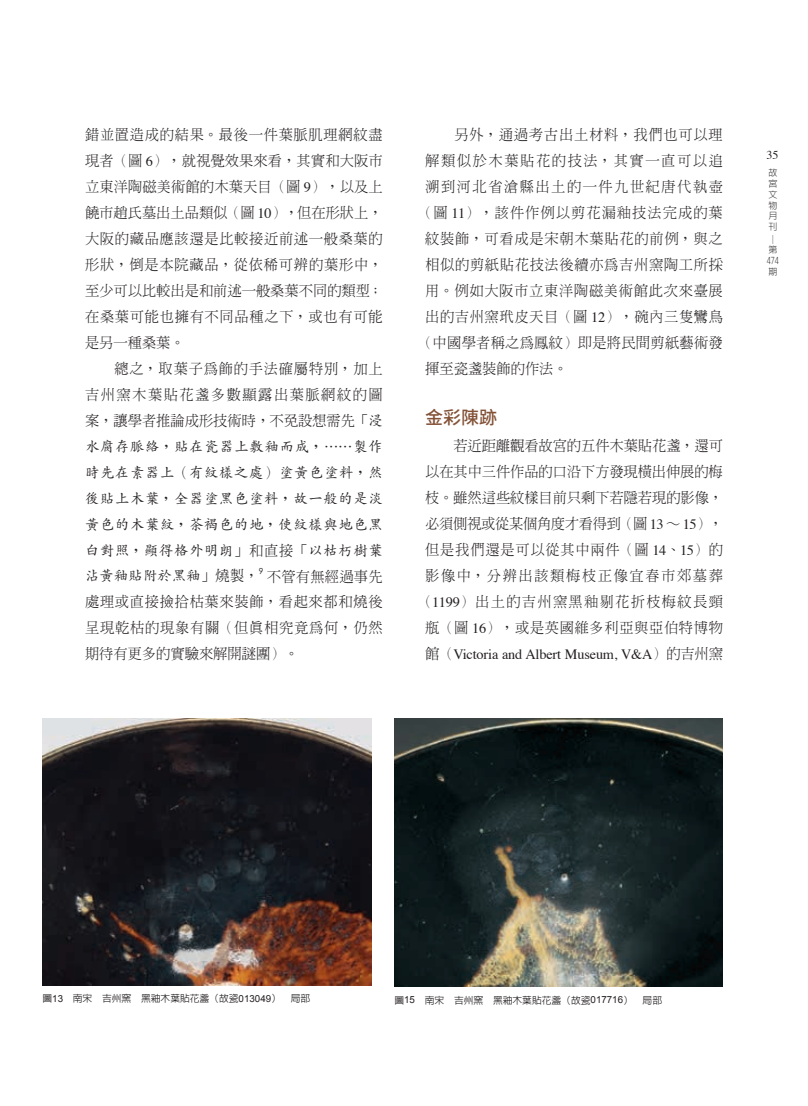
<style>
.page{position:relative;width:808px;height:1106px;background:#fff}
.page>*{position:absolute;margin:0;border:0;box-sizing:border-box;transform-origin:0 0}
.t1{font:500 18px "Noto Sans CJ Ktc";color:#835237}
.t2{font:300 14.25px/26px "AR Ming B5";letter-spacing:.05em;color:#231f20;text-align:justify}
.t3{font:300 14.25px/26px "AR Ming B5";letter-spacing:-.005em;color:#231f20;text-align:right}
.t4{font:500 14.25px/26px "AR Kai B5";letter-spacing:.05em;color:#231f20;text-align:justify}
.t5{font:14.25px "Times";letter-spacing:-.01em;color:#231f20}
.t6{font:300 14.25px "AR Ming B5";letter-spacing:.07em;color:#231f20}
.t7{font:300 14.25px "AR Ming B5";letter-spacing:.02em;color:#231f20}
.t8{font:300 14.25px "AR Ming B5";letter-spacing:.11em;color:#231f20}
.t9{font:300 14.25px "AR Ming B5";letter-spacing:.105em;color:#231f20}
.t10{font:300 14.25px "AR Ming B5";color:#231f20}
.t11{font:12px "Times";color:#231f20}
.t12{font:500 9.75px "AR Hei B5";color:#231f20}
.t13{font:300 9px/10.8px "AR Hei B5";color:#231f20;text-align:justify}
.t14{font:8.25px "Century Gothic";color:#231f20}
.s1{font-family:"Times";font-weight:400}
.s2{font-family:"AR Kai B5";font-weight:500}
.s3{font-family:"AR Ming B5";font-weight:300}
.s4{font-family:"Arial";font-weight:400}
</style>
<div class="page">
<img style="left:43px;top:718px;width:328px;height:267px">
<img style="left:394px;top:718px;width:329px;height:268px">
<p class="t2" style="left:85px;top:122px;width:299px">錯並置造成的結果。最後一件葉脈肌理網紋盡現者（圖 <span class="s1">6</span>），就視覺效果來看，其實和大阪市立東洋陶磁美術館的木葉天目（圖 <span class="s1">9</span>），以及上饒市趙氏墓出土品類似（圖 <span class="s1">10</span>），但在形狀上，大阪的藏品應該還是比較接近前述一般桑葉的形狀，倒是本院藏品，從依稀可辨的葉形中，至少可以比較出是和前述一般桑葉不同的類型；在桑葉可能也擁有不同品種之下，或也有可能是另一種桑葉。</p>
<p class="t2" style="left:85px;top:355px;width:299px;text-indent:29px">總之，取葉子為飾的手法確屬特別，加上吉州窯木葉貼花盞多數顯露出葉脈網紋的圖案，讓學者推論成形技術時，不免設想需先「<span class="s2">浸</span></p>
<p class="t4" style="left:85px;top:433px;width:299px">水腐存脈絡，貼在瓷器上敷釉而成，⋯⋯製作時先在素器上（有紋樣之處）塗黃色塗料，然後貼上木葉，全器塗黑色塗料，故一般的是淡黃色的木葉紋，茶褐色的地，使紋樣與地色黑白對照，顯得格外明朗<span class="s3">」和直接「</span>以枯朽樹葉沾黃釉貼附於黑釉<span class="s3">」燒製，</span></p>
<p class="t14" style="left:259px;top:566px;width:6px">9</p>
<p class="t2" style="left:85px;top:563px;width:299px;text-indent:182px">不管有無經過事先處理或直接撿拾枯葉來裝飾，看起來都和燒後呈現乾枯的現象有關（但真相究竟為何，仍然期待有更多的實驗來解開謎團）。</p>
<p class="t2" style="left:454px;top:122px;width:270px">另外，通過考古出土材料，我們也可以理</p>
<p class="t8" style="left:425px;top:154px;width:299px">解類似於木葉貼花的技法，其實一直可以追</p>
<p class="t9" style="left:425px;top:179px;width:299px">溯到河北省滄縣出土的一件九世紀唐代執壺</p>
<p class="t6" style="left:418px;top:205px;width:306px">（圖 <span class="s1">11</span>），該件作例以剪花漏釉技法完成的葉</p>
<p class="t2" style="left:425px;top:226px;width:299px">紋裝飾，可看成是宋朝木葉貼花的前例，與之</p>
<p class="t2" style="left:425px;top:251px;width:299px">相似的剪紙貼花技法後續亦為吉州窯陶工所採</p>
<p class="t2" style="left:425px;top:277px;width:299px">用。例如大阪市立東洋陶磁美術館此次來臺展</p>
<p class="t2" style="left:425px;top:303px;width:299px">出的吉州窯玳皮天目（圖 <span class="s1">12</span>），碗內三隻鸞鳥</p>
<p class="t7" style="left:418px;top:335px;width:306px">（中國學者稱之為鳳紋）即是將民間剪紙藝術發</p>
<p class="t10" style="left:425px;top:361px;width:144px">揮至瓷盞裝飾的作法。</p>
<p class="t1" style="left:425px;top:407px;width:73px">金彩陳跡</p>
<p class="t3" style="left:418px;top:433px;width:306px">若近距離觀看故宮的五件木葉貼花盞，還可<br>以在其中三件作品的口沿下方發現橫出伸展的梅枝。雖然這些紋樣目前只剩下若隱若現的影像，必須側視或從某個角度才看得到（圖 <span class="s1">13</span> ∼ <span class="s1">15</span>），但是我們還是可以從其中兩件（圖 <span class="s1">14</span>、<span class="s1">15</span>）的影像中，分辨出該類梅枝正像宜春市郊墓葬（<span class="s1">1199</span>）出土的吉州窯黑釉剔花折枝梅紋長頸瓶（圖 <span class="s1">16</span>），或是英國維多利亞與亞伯特博物</p>
<p class="t5" style="left:425px;top:641px;width:299px"><span class="s3">館（</span>Victoria and Albert Museum, V&amp;A<span class="s3">）的吉州窯</span></p>
<p class="t11" style="left:766px;top:144px;width:14px">35</p>
<p class="t13" style="left:768px;top:167px;width:10px">故宮文物月刊</p>
<p class="t13" style="left:778px;top:234px;width:10px;rotate:90deg">─</p>
<p class="t13" style="left:767px;top:244px;width:14px;text-align:left">第<br>474期</p>
<p class="t12" style="left:43px;top:993px;width:269px">圖<span class="s4">13</span> 南宋　吉州窯　黑釉木葉貼花盞（故瓷<span class="s4">013049</span>） 局部</p>
<p class="t12" style="left:394px;top:995px;width:269px">圖<span class="s4">15</span> 南宋　吉州窯　黑釉木葉貼花盞（故瓷<span class="s4">017716</span>） 局部</p>
</div>
